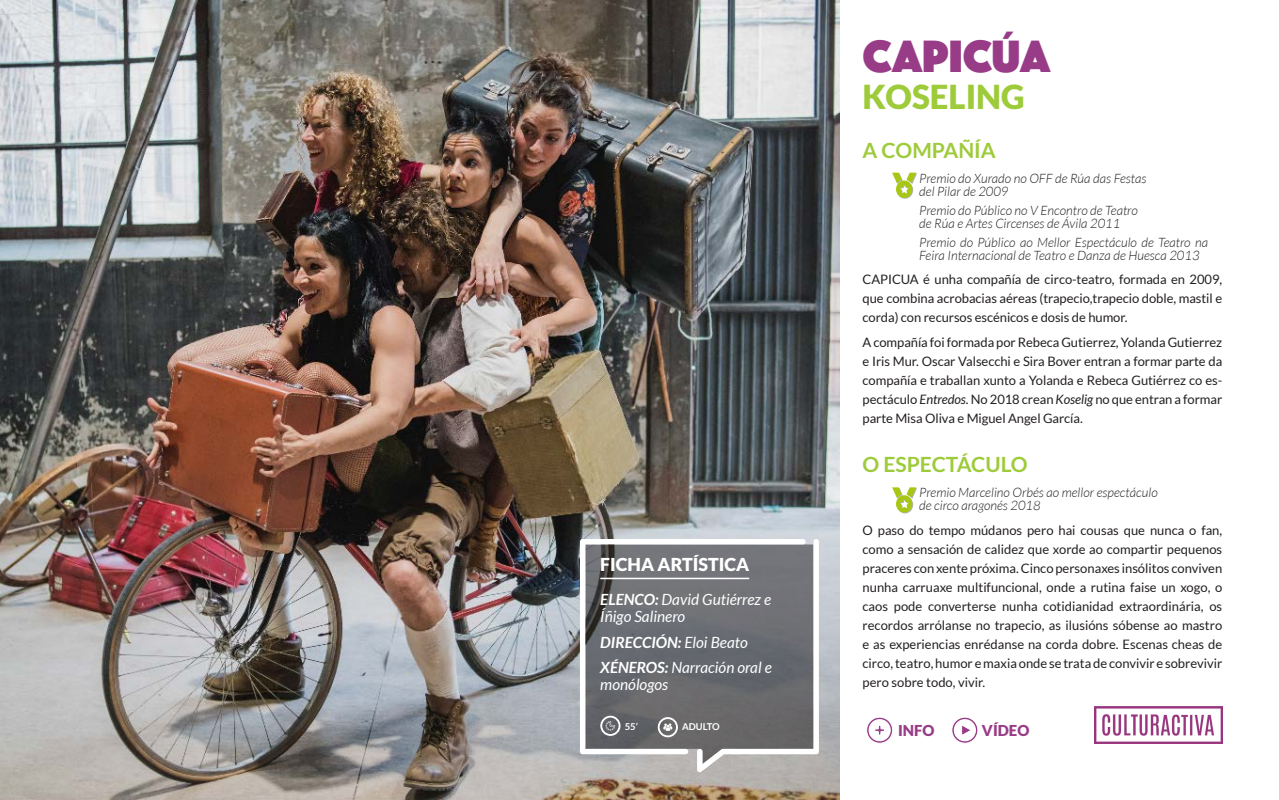
<style>
.page{position:relative;width:1279px;height:800px;background:#fff}
.page>*{position:absolute;margin:0;border:0;box-sizing:border-box;transform-origin:0 0}
.compañia{font:47px "Phosphate Solid";color:#983c87}
.espectaculo{font:900 33px "Lato";color:#9ecb3a}
.t1{font:700 21px "Lato";color:#9ecb3a}
.t2{font:900 17.8px "Lato";color:#fff}
.t3{font:italic 15.4px/17px "Lato";color:#fff}
.t4{font:italic 700 15.4px "Lato";color:#fff}
.t5{font:900 15px "Lato";color:#983c87}
.t6{font:13px/19px "Lato";letter-spacing:-.005em;color:#231f20;text-align:justify}
.t7{font:italic 300 13px/13px "Lato";color:#231f20}
.t8{font:700 9.5px "Lato";color:#fff}
.s1{font-weight:700}
.s2{font-weight:400}
.s3{font-style:italic}
</style>
<div class="page">
<img style="left:0;top:0;width:840px;height:799px">
<svg style="left:866px;top:717px;width:26px;height:26px"></svg>
<svg style="left:952px;top:717px;width:26px;height:26px"></svg>
<svg style="left:585px;top:754px;width:112px;height:9px"></svg>
<svg style="left:697px;top:539px;width:122px;height:233px"></svg>
<svg style="left:580px;top:539px;width:225px;height:215px;background:#75767a"></svg>
<svg style="left:657px;top:717px;width:21px;height:20px"></svg>
<img style="left:1094px;top:706px;width:128px;height:37px">
<svg style="left:892px;top:172px;width:25px;height:27px"></svg>
<svg style="left:892px;top:487px;width:25px;height:26px"></svg>
<p class="t2" style="left:600px;top:554px;width:150px">FICHA ARTÍSTICA</p>
<p class="t3" style="left:600px;top:591px;width:172px"><span class="s1">ELENCO:</span> David Gutiérrez e<br>Íñigo Salinero</p>
<p class="t4" style="left:600px;top:633px;width:149px">DIRECCIÓN: <span class="s2">Eloi Beato</span></p>
<p class="t3" style="left:600px;top:659px;width:173px"><span class="s1">XÉNEROS:</span> Narración oral e monólogos</p>
<p class="t8" style="left:624px;top:720px;width:15px">55’</p>
<p class="t8" style="left:682px;top:720px;width:39px">ADULTO</p>
<p class="compañia" style="left:862px;top:23px;width:189px">CAPICÚA</p>
<p class="espectaculo" style="left:862px;top:78px;width:164px">KOSELING</p>
<p class="t1" style="left:862px;top:138px;width:135px">A COMPAÑÍA</p>
<p class="t7" style="left:919px;top:172px;width:229px">Premio do Xurado no OFF de Rúa das Festas</p>
<p class="t7" style="left:919px;top:185px;width:91px">del Pilar de 2009</p>
<p class="t7" style="left:919px;top:204px;width:220px">Premio do Público no V Encontro de Teatro</p>
<p class="t7" style="left:919px;top:217px;width:202px">de Rúa e Artes Circenses de Ávila 2011</p>
<p class="t7" style="left:919px;top:236px;width:290px">Premio do Público ao Mellor Espectáculo de Teatro na<br>Feira Internacional de Teatro e Danza de Huesca 2013</p>
<p class="t6" style="left:862px;top:270px;width:361px">CAPICUA é unha compañía de circo-teatro, formada en 2009, que combina acrobacias aéreas (trapecio,trapecio doble, mastil e corda) con recursos escénicos e dosis de humor.</p>
<p class="t6" style="left:862px;top:332px;width:361px">A compañía foi formada por Rebeca Gutierrez, Yolanda Gutierrez e Iris Mur. Oscar Valsecchi e Sira Bover entran a formar parte da compañía e traballan xunto a Yolanda e Rebeca Gutiérrez co es&shy;pectáculo <span class="s3">Entredos</span>. No 2018 crean <span class="s3">Koselig</span> no que entran a formar parte Misa Oliva e Miguel Angel García.</p>
<p class="t1" style="left:862px;top:452px;width:166px">O ESPECTÁCULO</p>
<p class="t7" style="left:919px;top:486px;width:240px">Premio Marcelino Orbés ao mellor espectáculo</p>
<p class="t7" style="left:919px;top:499px;width:123px">de circo aragonés 2018</p>
<p class="t6" style="left:862px;top:520px;width:361px">O paso do tempo múdanos pero hai cousas que nunca o fan, como a sensación de calidez que xorde ao compartir pequenos praceres con xente próxima. Cinco personaxes insólitos conviven nunha carruaxe multifuncional, onde a rutina faise un xogo, o caos pode converterse nunha cotidianidad extraordinária, os recordos arrólanse no trapecio, as ilusións sóbense ao mastro e as experiencias enrédanse na corda dobre. Escenas cheas de circo, teatro, humor e maxia onde se trata de convivir e sobrevivir pero sobre todo, vivir.</p>
<p class="t5" style="left:898px;top:721px;width:38px">INFO</p>
<p class="t5" style="left:982px;top:721px;width:49px">VÍDEO</p>
</div>
